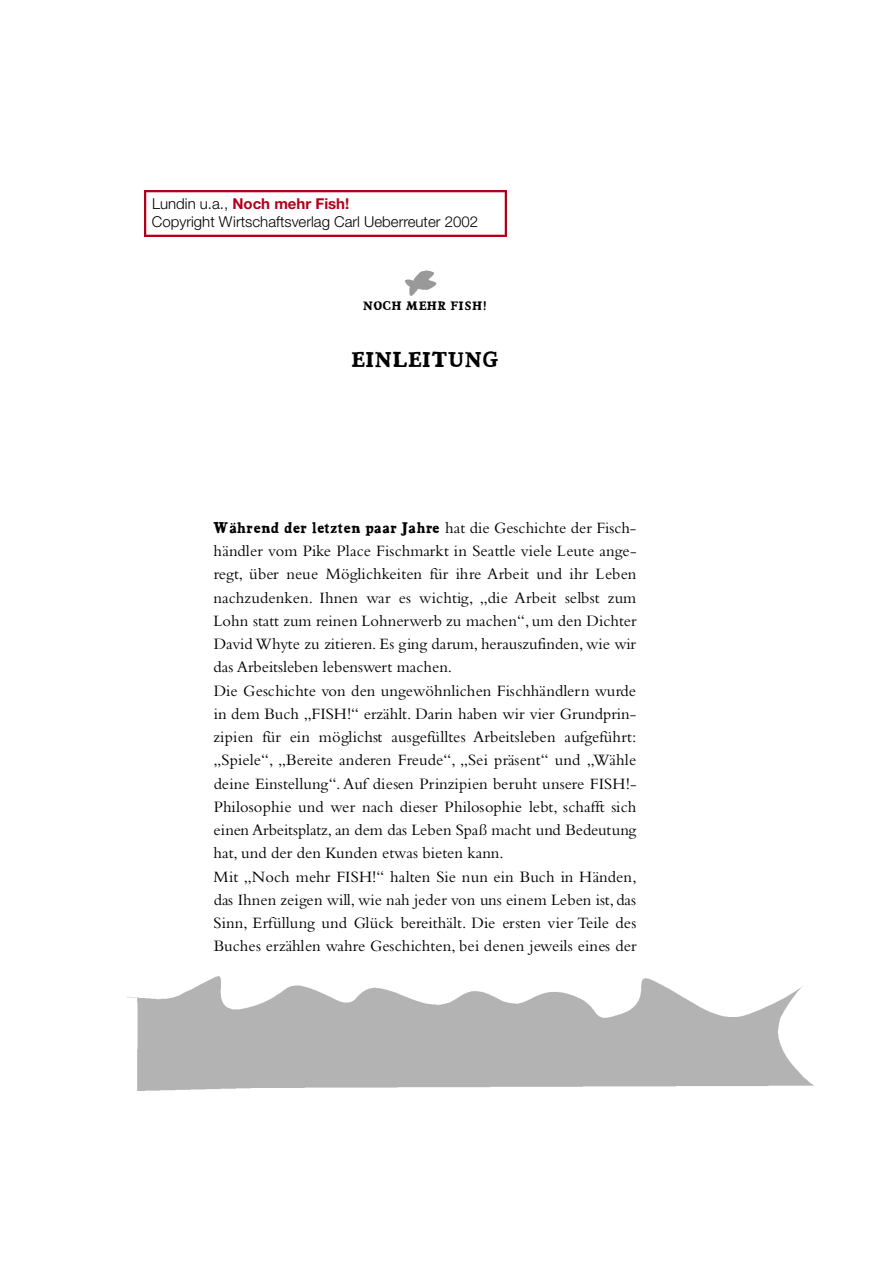
<style>
.page{position:relative;width:893px;height:1263px;background:#fff}
.page>*{position:absolute;margin:0;border:0;box-sizing:border-box;transform-origin:0 0}
.t1{font:21px "Bountiful";color:#000}
.t2{font:16.5px/23.2px "Bembo";color:#000}
.t3{font:300 15px/18px "Helvetica Neue";color:#000}
.t4{font:15px "Bountiful";letter-spacing:.05em;color:#000}
.t5{font:12px "Bountiful";letter-spacing:.06em;color:#000}
.s1{font-weight:700;color:#b2001a}
.s2{font-family:"Bembo";font-size:16.5px}
</style>
<div class="page">
<img style="left:405px;top:270px;width:32px;height:26px">
<img style="left:128px;top:977px;width:685px;height:113px">
<img style="left:144px;top:190px;width:362px;height:46px">
<p class="t3" style="left:152px;top:196px;width:328px">Lundin u.a., <span class="s1">Noch mehr Fish!<br></span>Copyright Wirtschaftsverlag Carl Ueberreuter 2002</p>
<p class="t5" style="left:363px;top:298px;width:125px">NOCH MEHR FISH!</p>
<p class="t1" style="left:352px;top:346px;width:148px">E I N L E I T U N G</p>
<p class="t4" style="left:214px;top:518px;width:424px">Während der letzten paar Jahre <span class="s2">hat die Geschichte der Fisch-</span></p>
<p class="t2" style="left:213px;top:541px;width:424px">händler vom Pike Place Fischmarkt in Seattle viele Leute ange&shy;re g t , über neue Möglichkeiten für ihre Arbeit und ihr Leben n a c h z u d e n ke n . Ihnen war es wichtig, „die Arbeit selbst zum Lohn statt zum reinen Lohnerwerb zu machen“, um den Dichter D avid W hyte zu zitiere n . Es ging daru m , h e r a u s z u f i n d e n , wie wir das Arbeitsleben lebenswert machen.<br>Die Geschichte von den ungewöhnlichen Fischhändlern wurd e in dem Buch „FISH!“ erzählt. Darin haben wir vier Grundprin&shy;zipien für ein möglichst ausgefülltes Arbeitsleben aufgeführt : „ S p i e l e “ , „ B e reite anderen Fre u d e “ , „Sei präsent“ und „W ä h l e deine Einstellung“. Auf diesen Prinzipien beruht unsere FISH!- Philosophie und wer nach dieser Philosophie lebt, schafft sich einen A r b e i t s p l a t z , an dem das Leben Spaß macht und Bedeutung hat, und der den Kunden etwas bieten kann.<br>Mit „Noch mehr FISH!“ halten Sie nun ein Buch in Händen, das Ihnen zeigen will, wie nah jeder von uns einem Leben ist, d a s S i n n , Erfüllung und Glück bere i t h ä l t . Die ersten vier Teile des Buches erzählen wa h re Geschichten, bei denen jeweils eines der</p>
</div>
